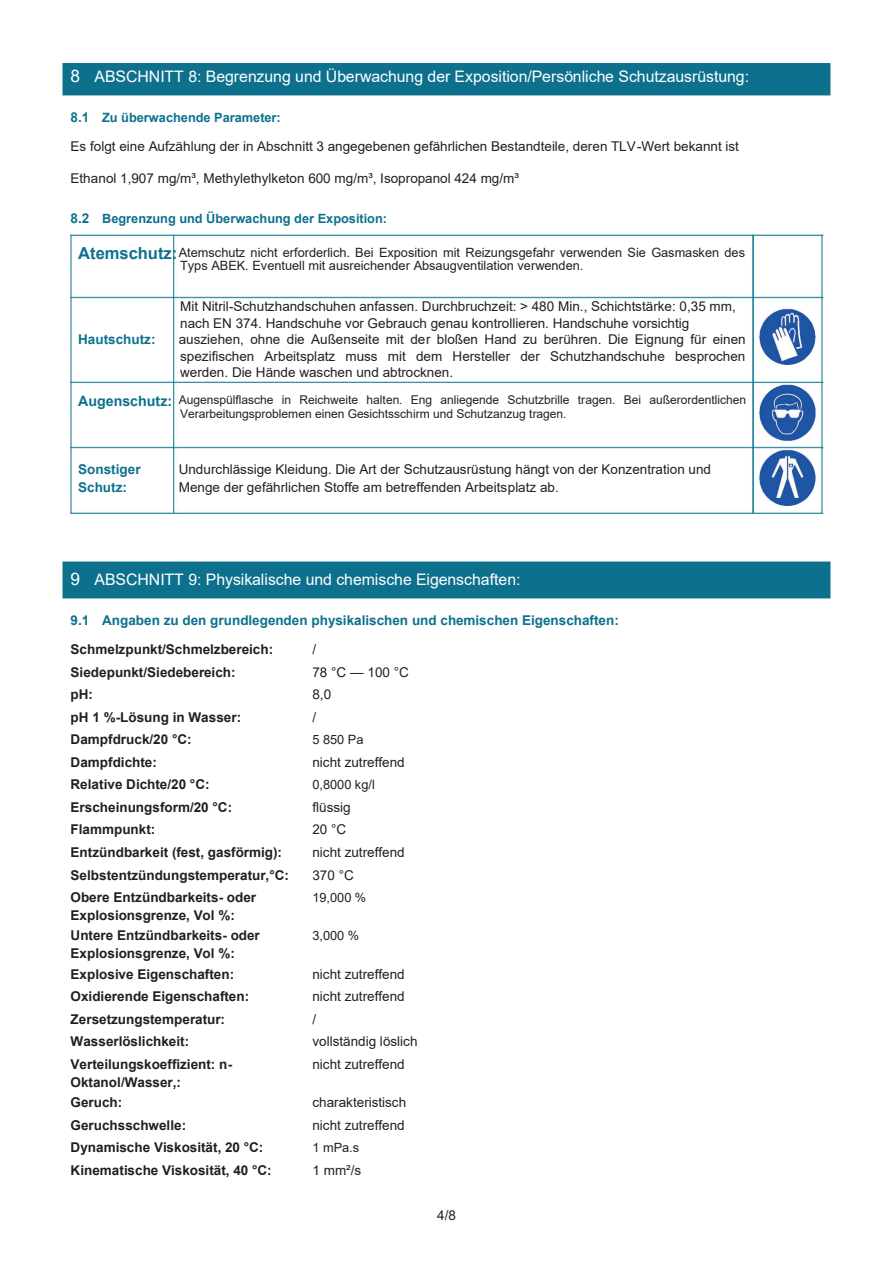
<style>
.page{position:relative;width:893px;height:1264px;background:#fff}
.page>*{position:absolute;margin:0;border:0;box-sizing:border-box;transform-origin:0 0}
.t1{font:15.9px "Arial";color:#fff}
.t2{font:13.5px/16.4px "Arial";color:#231f20}
.t3{font:700 13.5px/20.5px "Arial";color:#231f20}
.t4{font:700 13.5px "Arial";color:#0c718e}
.t5{font:12.75px/13.5px "Arial";color:#231f20}
.t6{font:700 12.75px "Arial";letter-spacing:-.005em;color:#0c718e}
.t7{font:12px/13.8px "Arial";letter-spacing:-.005em;color:#231f20}
.s1{font-size:17.25px}
.s2{font-size:13.5px}
.s3{font-weight:700;font-size:16.5px;color:#0c718e}
.s4{font-weight:700;font-size:14.25px;color:#0c718e}
</style>
<div class="page">
<div style="left:62px;top:63px;width:769px;height:33px;background:#0d718e"></div>
<img style="left:70px;top:234px;width:753px;height:280px">
<div style="left:62px;top:561px;width:769px;height:38px;background:#0d718e"></div>
<p class="t1" style="left:71px;top:65px;width:680px"><span class="s1">8</span> ABSCHNITT 8: Begrenzung und Überwachung der Exposition/Persönliche Schutzausrüstung:</p>
<p class="t6" style="left:71px;top:108px;width:212px"><span class="s2">8.1</span> Zu überwachende Parameter:</p>
<p class="t2" style="left:71px;top:138px;width:669px">Es folgt eine Aufzählung der in Abschnitt 3 angegebenen gefährlichen Bestandteile, deren TLV-Wert bekannt ist</p>
<p class="t2" style="left:71px;top:170px;width:450px">Ethanol 1,907 mg/m³, Methylethylketon 600 mg/m³, Isopropanol 424 mg/m³</p>
<p class="t6" style="left:71px;top:210px;width:318px"><span class="s2">8.2</span> Begrenzung und Überwachung der Exposition:</p>
<p class="t5" style="left:180px;top:245px;width:566px;text-indent:-102px"><span class="s3">Atemschutz:</span>Atemschutz nicht erforderlich. Bei Exposition mit Reizungsgefahr verwenden Sie Gasmasken des<br>Typs ABEK. Eventuell mit ausreichender Absaugventilation verwenden.</p>
<p class="t2" style="left:180px;top:298px;width:557px;line-height:16.8px">Mit Nitril-Schutzhandschuhen anfassen. Durchbruchzeit: &gt; 480 Min., Schichtstärke: 0,35 mm, nach EN 374. Handschuhe vor Gebrauch genau kontrollieren. Handschuhe vorsichtig</p>
<p class="t4" style="left:78px;top:330px;width:79px">Hautschutz:</p>
<p class="t2" style="left:179px;top:331px;width:568px;text-align:justify">ausziehen, ohne die Außenseite mit der bloßen Hand zu berühren. Die Eignung für einen spezifischen Arbeitsplatz muss mit dem Hersteller der Schutzhandschuhe besprochen werden. Die Hände waschen und abtrocknen.</p>
<p class="t7" style="left:180px;top:392px;width:567px;text-indent:-102px"><span class="s4">Augenschutz:</span> Augenspülflasche in Reichweite halten. Eng anliegende Schutzbrille tragen. Bei außerordentlichen<br>Verarbeitungsproblemen einen Gesichtsschirm und Schutzanzug tragen.</p>
<p class="t4" style="left:78px;top:460px;width:64px">Sonstiger</p>
<p class="t2" style="left:179px;top:461px;width:534px">Undurchlässige Kleidung. Die Art der Schutzausrüstung hängt von der Konzentration und</p>
<p class="t4" style="left:78px;top:477px;width:50px">Schutz:</p>
<p class="t2" style="left:179px;top:479px;width:381px">Menge der gefährlichen Stoffe am betreffenden Arbeitsplatz ab.</p>
<p class="t1" style="left:71px;top:568px;width:451px"><span class="s1">9</span> ABSCHNITT 9: Physikalische und chemische Eigenschaften:</p>
<p class="t4" style="left:71px;top:610px;width:549px">9.1 Angaben zu den grundlegenden physikalischen und chemischen Eigenschaften:</p>
<p class="t3" style="left:71px;top:639px;width:204px">Schmelzpunkt/Schmelzbereich:</p>
<p class="t2" style="left:312px;top:641px;width:5px">/</p>
<p class="t3" style="left:71px;top:662px;width:167px">Siedepunkt/Siedebereich:</p>
<p class="t2" style="left:312px;top:663px;width:98px">78 °C — 100 °C</p>
<p class="t3" style="left:71px;top:684px;width:24px">pH:</p>
<p class="t2" style="left:312px;top:686px;width:20px">8,0</p>
<p class="t3" style="left:71px;top:707px;width:172px">pH 1 %-Lösung in Wasser:</p>
<p class="t2" style="left:312px;top:708px;width:5px">/</p>
<p class="t3" style="left:71px;top:729px;width:123px">Dampfdruck/20 °C:</p>
<p class="t5" style="left:312px;top:733px;width:53px">5 850 Pa</p>
<p class="t3" style="left:71px;top:752px;width:88px">Dampfdichte:</p>
<p class="t2" style="left:312px;top:753px;width:94px">nicht zutreffend</p>
<p class="t3" style="left:71px;top:774px;width:140px">Relative Dichte/20 °C:</p>
<p class="t5" style="left:312px;top:778px;width:64px">0,8000 kg/l</p>
<p class="t3" style="left:71px;top:797px;width:163px">Erscheinungsform/20 °C:</p>
<p class="t2" style="left:312px;top:798px;width:40px">flüssig</p>
<p class="t3" style="left:71px;top:819px;width:86px">Flammpunkt:</p>
<p class="t2" style="left:312px;top:821px;width:35px">20 °C</p>
<p class="t3" style="left:71px;top:842px;width:213px">Entzündbarkeit (fest, gasförmig):</p>
<p class="t2" style="left:312px;top:843px;width:94px">nicht zutreffend</p>
<p class="t3" style="left:71px;top:864px;width:220px">Selbstentzündungstemperatur,°C:</p>
<p class="t2" style="left:312px;top:866px;width:43px">370 °C</p>
<p class="t3" style="left:71px;top:887px;width:187px">Obere Entzündbarkeits- oder</p>
<p class="t5" style="left:312px;top:890px;width:55px">19,000 %</p>
<p class="t3" style="left:71px;top:904px;width:191px">Explosionsgrenze, Vol %:<br>Untere Entzündbarkeits- oder</p>
<p class="t5" style="left:312px;top:928px;width:48px">3,000 %</p>
<p class="t3" style="left:71px;top:943px;width:166px">Explosionsgrenze, Vol %:<br>Explosive Eigenschaften:</p>
<p class="t2" style="left:312px;top:965px;width:94px">nicht zutreffend</p>
<p class="t3" style="left:71px;top:986px;width:180px">Oxidierende Eigenschaften:</p>
<p class="t2" style="left:312px;top:987px;width:94px">nicht zutreffend</p>
<p class="t3" style="left:71px;top:1008px;width:156px">Zersetzungstemperatur:</p>
<p class="t2" style="left:312px;top:1010px;width:5px">/</p>
<p class="t3" style="left:71px;top:1031px;width:120px">Wasserlöslichkeit:</p>
<p class="t2" style="left:312px;top:1032px;width:107px">vollständig löslich</p>
<p class="t3" style="left:71px;top:1053px;width:163px">Verteilungskoeffizient: n-</p>
<p class="t2" style="left:312px;top:1055px;width:94px">nicht zutreffend</p>
<p class="t3" style="left:71px;top:1071px;width:112px">Oktanol/Wasser,:<br>Geruch:</p>
<p class="t2" style="left:312px;top:1093px;width:95px">charakteristisch</p>
<p class="t3" style="left:71px;top:1114px;width:117px">Geruchsschwelle:</p>
<p class="t2" style="left:312px;top:1116px;width:94px">nicht zutreffend</p>
<p class="t3" style="left:71px;top:1136px;width:194px">Dynamische Viskosität, 20 °C:</p>
<p class="t5" style="left:312px;top:1140px;width:48px">1 mPa.s</p>
<p class="t3" style="left:71px;top:1159px;width:202px">Kinematische Viskosität, 40 °C:</p>
<p class="t2" style="left:312px;top:1161px;width:50px">1 mm²/s</p>
<p class="t2" style="left:437px;top:1206px;width:20px">4/8</p>
</div>
